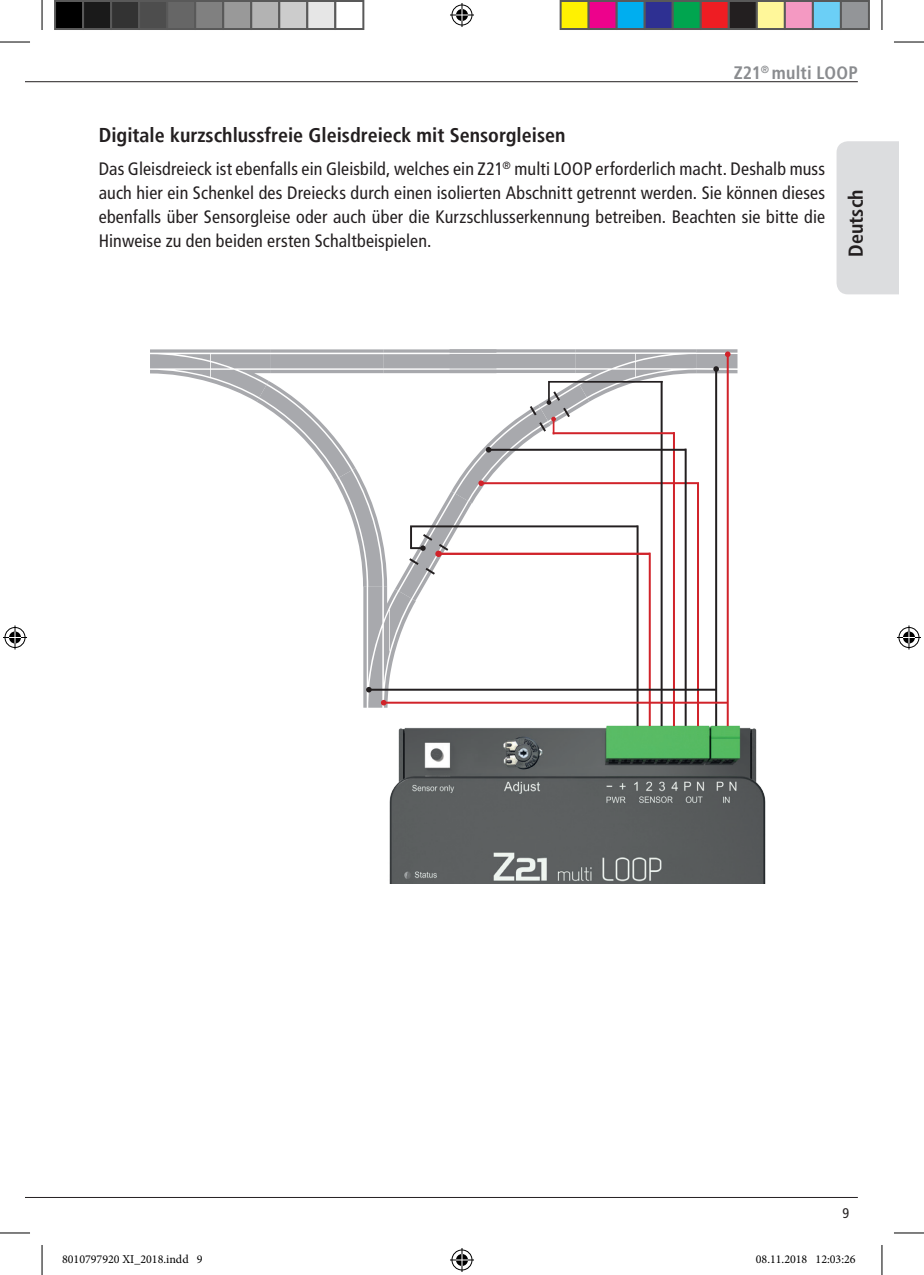
<style>
.page{position:relative;width:924px;height:1275px;background:#fff}
.page>*{position:absolute;margin:0;border:0;box-sizing:border-box;transform-origin:0 0}
.t1{font:700 condensed 20px "Frutiger LT";color:#231f20}
.t2{font:condensed 18px/24px "Frutiger LT";letter-spacing:.01em;color:#231f20;text-align:justify}
.t3{font:700 condensed 18px "Frutiger LT";letter-spacing:.01em;color:#8a8c8f}
.t4{font:condensed 14px "Frutiger LT";color:#231f20}
.t5{font:12px "Minion Pro";color:#000}
</style>
<div class="page">
<hr style="left:25px;top:81px;width:832px;height:1px;background:#231f20">
<hr style="left:25px;top:1197px;width:832px;height:1px;background:#231f20">
<div style="left:836px;top:141px;width:62px;height:153px;background:#dcdddf"></div>
<img style="left:389px;top:726px;width:377px;height:157px">
<hr style="left:714px;top:369px;width:2px;height:357px;background:#231f20">
<hr style="left:726px;top:354px;width:2px;height:372px;background:#d1232a">
<svg style="left:479px;top:707px;width:220px;height:21px"></svg>
<hr style="left:684px;top:448px;width:2px;height:278px;background:#231f20">
<hr style="left:672px;top:432px;width:2px;height:294px;background:#d1232a">
<hr style="left:660px;top:381px;width:2px;height:345px;background:#231f20">
<hr style="left:648px;top:552px;width:2px;height:174px;background:#d1232a">
<hr style="left:636px;top:525px;width:2px;height:201px;background:#231f20">
<svg style="left:150px;top:349px;width:587px;height:358px"></svg>
<hr style="left:0;top:42px;width:30px;height:1px;background:#000">
<hr style="left:893px;top:42px;width:30px;height:1px;background:#000">
<hr style="left:0;top:1232px;width:30px;height:1px;background:#000">
<hr style="left:893px;top:1232px;width:30px;height:1px;background:#000">
<hr style="left:42px;top:0;width:1px;height:30px;background:#000">
<hr style="left:42px;top:1245px;width:1px;height:30px;background:#000">
<hr style="left:881px;top:0;width:1px;height:30px;background:#000">
<hr style="left:881px;top:1245px;width:1px;height:30px;background:#000">
<svg style="left:450px;top:3px;width:24px;height:24px"></svg>
<svg style="left:450px;top:1248px;width:24px;height:24px"></svg>
<svg style="left:3px;top:625px;width:24px;height:24px"></svg>
<svg style="left:897px;top:625px;width:23px;height:24px"></svg>
<div style="left:55px;top:1px;width:28px;height:28px;background:#000"></div>
<div style="left:54px;top:0;width:30px;height:30px;border:2px solid #595959"></div>
<div style="left:83px;top:1px;width:28px;height:28px;background:#1a1a1a"></div>
<div style="left:82px;top:0;width:30px;height:30px;border:2px solid #595959"></div>
<div style="left:111px;top:1px;width:28px;height:28px;background:#333"></div>
<div style="left:110px;top:0;width:30px;height:30px;border:2px solid #595959"></div>
<div style="left:139px;top:1px;width:28px;height:28px;background:#4d4d4d"></div>
<div style="left:138px;top:0;width:30px;height:30px;border:2px solid #595959"></div>
<div style="left:167px;top:1px;width:28px;height:28px;background:#666"></div>
<div style="left:166px;top:0;width:30px;height:30px;border:2px solid #595959"></div>
<div style="left:195px;top:1px;width:28px;height:28px;background:#808080"></div>
<div style="left:194px;top:0;width:30px;height:30px;border:2px solid #595959"></div>
<div style="left:223px;top:1px;width:28px;height:28px;background:#999"></div>
<div style="left:222px;top:0;width:30px;height:30px;border:2px solid #595959"></div>
<div style="left:251px;top:1px;width:28px;height:28px;background:#b3b3b3"></div>
<div style="left:250px;top:0;width:30px;height:30px;border:2px solid #595959"></div>
<div style="left:279px;top:1px;width:28px;height:28px;background:#ccc"></div>
<div style="left:278px;top:0;width:30px;height:30px;border:2px solid #595959"></div>
<div style="left:307px;top:1px;width:28px;height:28px;background:#e6e6e6"></div>
<div style="left:306px;top:0;width:30px;height:30px;border:2px solid #595959"></div>
<div style="left:334px;top:0;width:30px;height:30px;border:2px solid #595959"></div>
<div style="left:560px;top:1px;width:28px;height:28px;background:#fff101"></div>
<div style="left:559px;top:0;width:30px;height:30px;border:2px solid #595959"></div>
<div style="left:588px;top:1px;width:28px;height:28px;background:#ed028c"></div>
<div style="left:587px;top:0;width:30px;height:30px;border:2px solid #595959"></div>
<div style="left:616px;top:1px;width:28px;height:28px;background:#00aeef"></div>
<div style="left:615px;top:0;width:30px;height:30px;border:2px solid #595959"></div>
<div style="left:644px;top:1px;width:28px;height:28px;background:#2e3092"></div>
<div style="left:643px;top:0;width:30px;height:30px;border:2px solid #595959"></div>
<div style="left:672px;top:1px;width:28px;height:28px;background:#00a54f"></div>
<div style="left:671px;top:0;width:30px;height:30px;border:2px solid #595959"></div>
<div style="left:700px;top:1px;width:28px;height:28px;background:#ee1d23"></div>
<div style="left:699px;top:0;width:30px;height:30px;border:2px solid #595959"></div>
<div style="left:728px;top:1px;width:28px;height:28px;background:#231f20"></div>
<div style="left:727px;top:0;width:30px;height:30px;border:2px solid #595959"></div>
<div style="left:756px;top:1px;width:28px;height:28px;background:#fff79a"></div>
<div style="left:755px;top:0;width:30px;height:30px;border:2px solid #595959"></div>
<div style="left:784px;top:1px;width:28px;height:28px;background:#f499c2"></div>
<div style="left:783px;top:0;width:30px;height:30px;border:2px solid #595959"></div>
<div style="left:812px;top:1px;width:28px;height:28px;background:#6bcff6"></div>
<div style="left:811px;top:0;width:30px;height:30px;border:2px solid #595959"></div>
<div style="left:840px;top:1px;width:28px;height:28px;background:#939598"></div>
<div style="left:839px;top:0;width:30px;height:30px;border:2px solid #595959"></div>
<div style="left:755px;top:1255px;width:6px;height:8px;border:1px solid #fff;border-radius:50%"></div>
<svg style="left:756px;top:1255px;width:5px;height:8px"></svg>
<p class="t3" style="left:733px;top:62px;width:126px">Z21<sup>®</sup> multi LOOP</p>
<p class="t1" style="left:99px;top:123px;width:468px">Digitale kurzschlussfreie Gleisdreieck mit Sensorgleisen</p>
<p class="t2" style="left:99px;top:157px;width:727px">Das Gleisdreieck ist ebenfalls ein Gleisbild, welches ein Z21<sup>®</sup> multi LOOP erforderlich macht. Deshalb muss auch hier ein Schenkel des Dreiecks durch einen isolierten Abschnitt getrennt werden. Sie können dieses ebenfalls über Sensorgleise oder auch über die Kurzschlusserkennung betreiben. Beachten sie bitte die Hinweise zu den beiden ersten Schaltbeispielen.</p>
<p class="t1" style="left:843px;top:257px;width:69px;rotate:-90deg">Deutsch</p>
<p class="t4" style="left:842px;top:1205px;width:8px">9</p>
<p class="t5" style="left:62px;top:1251px;width:142px">8010797920 XI_2018.indd 9</p>
<p class="t5" style="left:755px;top:1251px;width:101px">08.11.2018 12:03:26</p>
</div>
